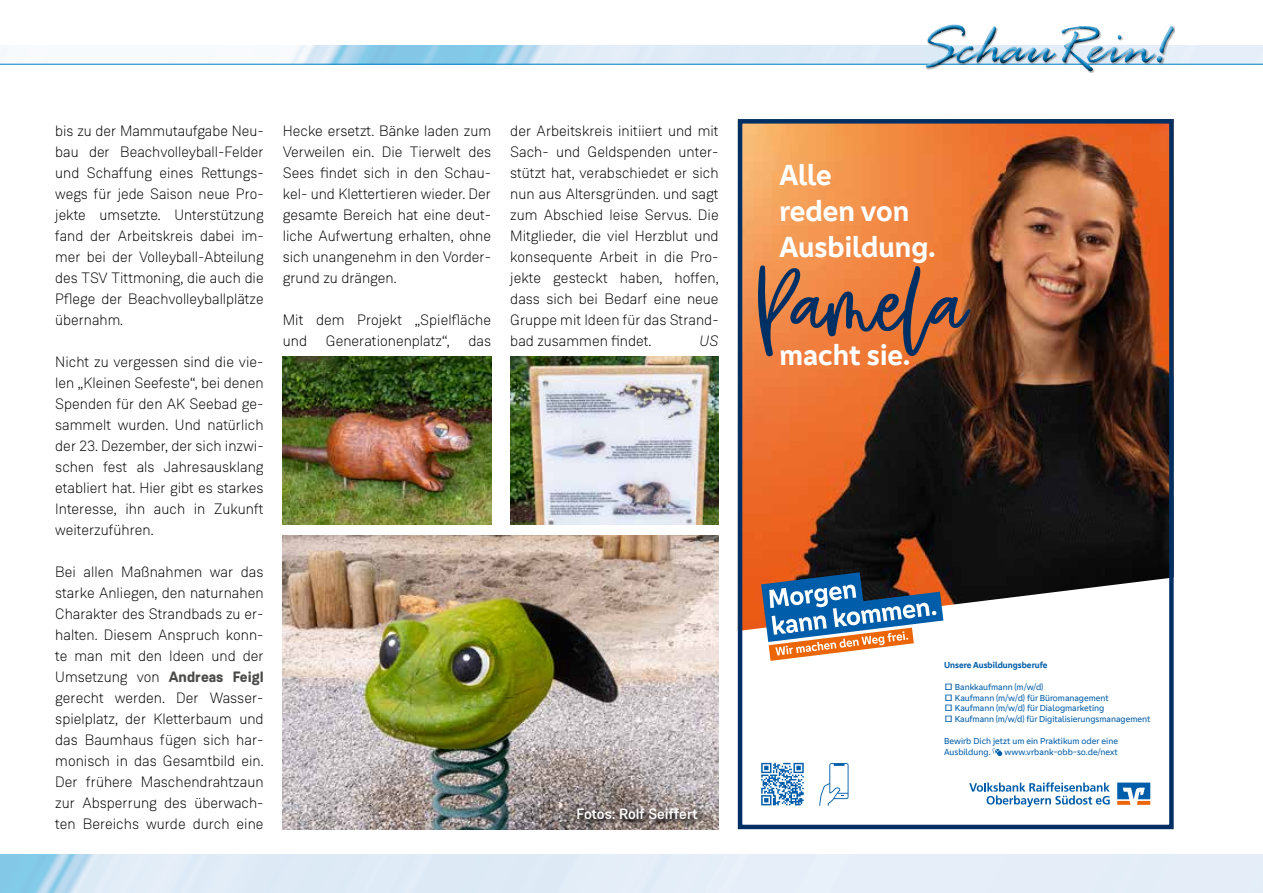
<style>
.page{position:relative;width:1263px;height:893px;background:#fff}
.page>*{position:absolute;margin:0;border:0;box-sizing:border-box;transform-origin:0 0}
.t1{font:130.5px "Sugar Melon";color:#003063}
.t2{font:700 30px/36px "Genos GFG";color:#fff}
.t3{font:300 15px/21px "Weissenhof Grotesk";color:#000;text-align:justify}
.t4{font:500 15px "Weissenhof Grotesk";color:#fff}
.t5{font:italic 300 15px "Weissenhof Grotesk";color:#000}
.t6{font:9px/10.8px "Genos GFG";letter-spacing:-.005em;color:#005da9}
.t7{font:700 9px "Genos GFG";color:#005da9}
.s1{font-weight:700;color:#4a4a49}
.s2{font-family:"Frutiger VR";font-weight:700}
</style>
<div class="page">
<img style="left:0;top:45px;width:1263px;height:19px">
<hr style="left:0;top:64px;width:1263px;height:1px;background:#0081c6">
<div style="left:926px;top:24px;width:249px;height:49px;background:#000;opacity:.33"></div>
<div style="left:924px;top:24px;width:250px;height:48px;background:#000;opacity:.75"></div>
<div style="left:0;top:855px;width:1263px;height:38px;background:#e4eef8"></div>
<img style="left:743px;top:124px;width:426px;height:507px">
<svg style="left:1117px;top:783px;width:33px;height:22px"></svg>
<svg style="left:969px;top:782px;width:141px;height:25px"></svg>
<svg style="left:761px;top:763px;width:43px;height:42px"></svg>
<svg style="left:819px;top:763px;width:29px;height:43px"></svg>
<svg style="left:992px;top:748px;width:10px;height:8px"></svg>
<svg style="left:761px;top:572px;width:182px;height:89px"></svg>
<div style="left:738px;top:119px;width:436px;height:710px;border:4px solid #003063"></div>
<img style="left:283px;top:357px;width:208px;height:168px">
<img style="left:283px;top:535px;width:436px;height:294px">
<img style="left:510px;top:357px;width:209px;height:168px">
<svg style="left:575px;top:805px;width:131px;height:23px;background:#7a706c"></svg>
<p class="t3" style="left:55px;top:120px;width:210px">bis zu der Mammutaufgabe Neu&shy;bau der Beachvolleyball-Felder und Schaffung eines Rettungs&shy;wegs für jede Saison neue Pro&shy;jekte umsetzte. Unterstützung fand der Arbeitskreis dabei im&shy;mer bei der Volleyball-Abteilung des TSV Tittmoning, die auch die Pflege der Beachvolleyballplätze übernahm.</p>
<p class="t3" style="left:55px;top:351px;width:210px">Nicht zu vergessen sind die vie&shy;len „Kleinen Seefeste“, bei denen Spenden für den AK Seebad ge&shy;sammelt wurden. Und natürlich der 23. Dezember, der sich inzwi&shy;schen fest als Jahresausklang etabliert hat. Hier gibt es starkes Interesse, ihn auch in Zukunft weiterzuführen.</p>
<p class="t3" style="left:55px;top:561px;width:210px">Bei allen Maßnahmen war das starke Anliegen, den naturnahen Charakter des Strandbads zu er&shy;halten. Diesem Anspruch konn&shy;te man mit den Ideen und der Umsetzung von <span class="s1">Andreas Feigl </span>gerecht werden. Der Wasser&shy;spielplatz, der Kletterbaum und das Baumhaus fügen sich har&shy;monisch in das Gesamtbild ein.<br>Der frühere Maschendrahtzaun zur Absperrung des überwach&shy;ten Bereichs wurde durch eine</p>
<p class="t3" style="left:283px;top:120px;width:210px">Hecke ersetzt. Bänke laden zum Verweilen ein. Die Tierwelt des Sees findet sich in den Schau&shy;kel- und Klettertieren wieder. Der gesamte Bereich hat eine deut&shy;liche Aufwertung erhalten, ohne sich unangenehm in den Vorder&shy;grund zu drängen.</p>
<p class="t3" style="left:283px;top:309px;width:210px">Mit dem Projekt „Spielfläche und</p>
<p class="t3" style="left:326px;top:330px;width:125px">Generationenplatz“,</p>
<p class="t3" style="left:468px;top:330px;width:24px">das</p>
<p class="t3" style="left:510px;top:120px;width:210px">der Arbeitskreis initiiert und mit Sach- und Geldspenden unter&shy;stützt hat, verabschiedet er sich nun aus Altersgründen. und sagt zum Abschied leise Servus. Die Mitglieder, die viel Herzblut und konsequente Arbeit in die Pro&shy;jekte gesteckt haben, hoffen, dass sich bei Bedarf eine neue Gruppe mit Ideen für das Strand&shy;bad zusammen findet.</p>
<p class="t5" style="left:700px;top:332px;width:20px">US</p>
<p class="t4" style="left:576px;top:804px;width:123px">Fotos: Rolf Seiffert</p>
<h2 class="t2" style="left:779px;top:157px;width:158px">Alle<br>reden von<br>Ausbildung.</h2>
<h1 class="t1" style="left:758px;top:251px;width:211px">Pamela</h1>
<h2 class="t2" style="left:779px;top:337px;width:132px">macht sie.</h2>
<p class="t7" style="left:944px;top:660px;width:105px">Unsere Ausbildungsberufe</p>
<p class="t6" style="left:944px;top:681px;width:208px"><span class="s2">ª</span> Bankkaufmann (m/w/d)<br><span class="s2">ª</span> Kaufmann (m/w/d) für Büromanagement<br><span class="s2">ª</span> Kaufmann (m/w/d) für Dialogmarketing<br><span class="s2">ª</span> Kaufmann (m/w/d) für Digitalisierungsmanagement</p>
<p class="t6" style="left:944px;top:735px;width:176px">Bewirb Dich jetzt um ein Praktikum oder eine<br>Ausbildung.</p>
<p class="t6" style="left:1004px;top:746px;width:115px">www.vrbank-obb-so.de/next</p>
</div>
